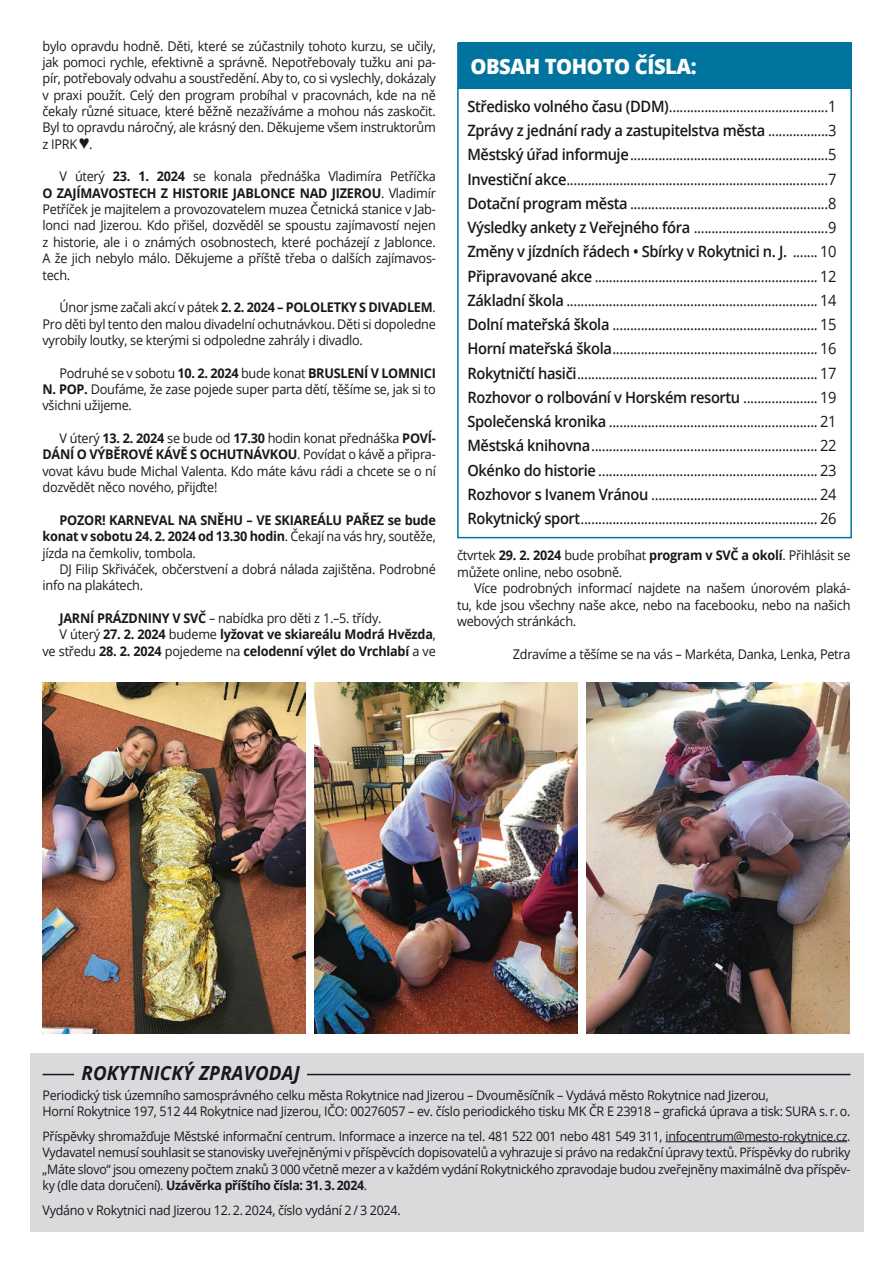
<style>
.page{position:relative;width:893px;height:1263px;background:#fff}
.page>*{position:absolute;margin:0;border:0;box-sizing:border-box;transform-origin:0 0}
.AAA_Neodsazený{font:800 21px "Open Sans";letter-spacing:-.02em;color:#fff;scale:.96 1}
.AAA_Neodsazený-2{font:italic 700 19.5px "Open Sans";letter-spacing:.01em;color:#1a171c;scale:.96 1}
.AAA_Neodsazený-3{font:15.6px "Open Sans";letter-spacing:-.025em;color:#1a171c;scale:.94 1}
.AAA_Neodsazený-4{font:600 15.6px "Open Sans";letter-spacing:-.025em;color:#1a171c;scale:.94 1}
.AAA_Body_Text{font:13.35px/16.4px "Open Sans";letter-spacing:-.02em;color:#1a171c;text-align:justify;scale:.95 1}
.AAA_Body_Text-2{font:700 13.35px/16.4px "Open Sans";letter-spacing:-.02em;color:#1a171c;text-align:justify;scale:.95 1}
.AAA_Neodsazený-5{font:13.2px/16.4px "Open Sans";letter-spacing:-.025em;color:#1a171c;scale:.95 1}
.AAA_Neodsazený-6{font:13.05px/16.4px "Open Sans";letter-spacing:-.025em;color:#1a171c;text-align:justify;scale:.95 1}
.s1{font-family:"Tahoma";font-size:18px}
.s2{font-weight:700}
.s3{font-weight:400}
.s4{font-weight:600}
</style>
<div class="page">
<div style="left:30px;top:1053px;width:833px;height:179px;background:#d9dadb"></div>
<hr style="left:666px;top:1141px;width:181px;height:1px;background:#1a171c">
<hr style="left:43px;top:1074px;width:807px;height:1px;background:#1a171c">
<div style="left:74px;top:1065px;width:233px;height:20px;background:#d9dadb"></div>
<div style="left:458px;top:43px;width:393px;height:46px;background:#00749f"></div>
<div style="left:457px;top:43px;width:395px;height:495px;border:2px solid #00749f"></div>
<img style="left:43px;top:682px;width:263px;height:352px">
<img style="left:314px;top:682px;width:263px;height:352px">
<img style="left:587px;top:682px;width:262px;height:352px">
<p class="AAA_Body_Text" style="left:43px;top:37px;width:416px">bylo opravdu hodně. Děti, které se zúčastnily tohoto kurzu, se učily, jak pomoci rychle, efektivně a správně. Nepotřebovaly tužku ani pa&shy;pír, potřebovaly odvahu a soustředění. Aby to, co si vyslechly, dokázaly v praxi použít. Celý den program probíhal v pracovnách, kde na ně čekaly různé situace, které běžně nezažíváme a mohou nás zaskočit.<br>Byl to opravdu náročný, ale krásný den. Děkujeme všem instruktorům z IPRK <span class="s1">♥</span>.</p>
<p class="AAA_Body_Text" style="left:43px;top:168px;width:416px;text-indent:17px">V úterý <span class="s2">23. 1. 2024</span> se konala přednáška Vladimíra Petříčka <span class="s2">O ZAJÍMAVOSTECH Z HISTORIE JABLONCE NAD JIZEROU</span>. Vladimír Petříček je majitelem a provozovatelem muzea Četnická stanice v Jab&shy;lonci nad Jizerou. Kdo přišel, dozvěděl se spoustu zajímavostí nejen z historie, ale i o známých osobnostech, které pocházejí z Jablonce.<br>A že jich nebylo málo. Děkujeme a příště třeba o dalších zajímavos&shy;tech.</p>
<p class="AAA_Body_Text" style="left:43px;top:299px;width:416px;text-indent:17px">Únor jsme začali akcí v pátek <span class="s2">2. 2. 2024 – POLOLETKY S DIVADLEM</span>.<br>Pro děti byl tento den malou divadelní ochutnávkou. Děti si dopoledne vyrobily loutky, se kterými si odpoledne zahrály i divadlo.</p>
<p class="AAA_Body_Text" style="left:43px;top:364px;width:416px;text-indent:17px">Podruhé se v sobotu <span class="s2">10. 2. 2024</span> bude konat <span class="s2">BRUSLENÍ V LOMNICI N. POP.</span> Doufáme, že zase pojede super parta dětí, těšíme se, jak si to všichni užijeme.</p>
<p class="AAA_Body_Text" style="left:43px;top:430px;width:416px;text-indent:17px">V úterý <span class="s2">13. 2. 2024</span> se bude od <span class="s2">17.30</span> hodin konat přednáška <span class="s2">POVÍ-DÁNÍ O VÝBĚROVÉ KÁVĚ S OCHUTNÁVKOU</span>. Povídat o kávě a připra&shy;vovat kávu bude Michal Valenta. Kdo máte kávu rádi a chcete se o ní dozvědět něco nového, přijďte!</p>
<p class="AAA_Body_Text-2" style="left:43px;top:511px;width:416px;text-indent:17px">POZOR! KARNEVAL NA SNĚHU – VE SKIAREÁLU PAŘEZ se bude konat v sobotu 24. 2. 2024 od 13.30 hodin<span class="s3">. Čekají na vás hry, soutěže, jízda na čemkoliv, tombola.</span></p>
<p class="AAA_Body_Text" style="left:43px;top:560px;width:416px;text-indent:17px">DJ Filip Skřiváček, občerstvení a dobrá nálada zajištěna. Podrobné info na plakátech.</p>
<p class="AAA_Body_Text" style="left:60px;top:609px;width:340px"><span class="s2">JARNÍ PRÁZDNINY V SVČ</span> – nabídka pro děti z 1.–5. třídy.</p>
<p class="AAA_Body_Text-2" style="left:43px;top:626px;width:416px;text-align:right"><span class="s3">V úterý</span> 27. 2. 2024 <span class="s3">budeme</span> lyžovat ve skiareálu Modrá Hvězda<span class="s3">,<br>ve středu</span> 28. 2. 2024 <span class="s3">pojedeme na</span> celodenní výlet do Vrchlabí <span class="s3">a ve</span></p>
<p class="AAA_Neodsazený" style="left:470px;top:50px;width:237px">OBSAH TOHOTO ČÍSLA:</p>
<p class="AAA_Neodsazený-3" style="left:467px;top:96px;width:394px"><span class="s4">Středisko volného času (DDM)</span>.............................................1</p>
<p class="AAA_Neodsazený-4" style="left:467px;top:120px;width:394px">Zprávy z jednání rady a zastupitelstva města <span class="s3">.................3</span></p>
<p class="AAA_Neodsazený-3" style="left:467px;top:144px;width:394px"><span class="s4">Městský úřad informuje</span>........................................................5</p>
<p class="AAA_Neodsazený-3" style="left:467px;top:168px;width:394px"><span class="s4">Investiční akce</span>..........................................................................7</p>
<p class="AAA_Neodsazený-3" style="left:467px;top:193px;width:394px"><span class="s4">Dotační program města</span> ........................................................8</p>
<p class="AAA_Neodsazený-3" style="left:467px;top:217px;width:394px"><span class="s4">Výsledky ankety z Veřejného fóra</span> ......................................9</p>
<p class="AAA_Neodsazený-4" style="left:467px;top:241px;width:394px">Změny v jízdních řádech • Sbírky v Rokytnici n. J. <span class="s3">....... 10</span></p>
<p class="AAA_Neodsazený-3" style="left:467px;top:265px;width:394px"><span class="s4">Připravované akce</span> ............................................................... 12</p>
<p class="AAA_Neodsazený-3" style="left:467px;top:290px;width:394px"><span class="s4">Základní škola</span> ....................................................................... 14</p>
<p class="AAA_Neodsazený-3" style="left:467px;top:314px;width:394px"><span class="s4">Dolní mateřská škola</span> .......................................................... 15</p>
<p class="AAA_Neodsazený-3" style="left:467px;top:338px;width:394px"><span class="s4">Horní mateřská škola</span>.......................................................... 16</p>
<p class="AAA_Neodsazený-3" style="left:467px;top:362px;width:394px"><span class="s4">Rokytničtí hasiči</span>.................................................................... 17</p>
<p class="AAA_Neodsazený-4" style="left:467px;top:387px;width:394px">Rozhovor o rolbování v Horském resortu <span class="s3">..................... 19</span></p>
<p class="AAA_Neodsazený-3" style="left:467px;top:411px;width:394px"><span class="s4">Společenská kronika</span> ........................................................... 21</p>
<p class="AAA_Neodsazený-3" style="left:467px;top:435px;width:394px"><span class="s4">Městská knihovna</span>................................................................ 22</p>
<p class="AAA_Neodsazený-3" style="left:467px;top:459px;width:394px"><span class="s4">Okénko do historie</span> .............................................................. 23</p>
<p class="AAA_Neodsazený-3" style="left:467px;top:484px;width:394px"><span class="s4">Rozhovor s Ivanem Vránou</span> ............................................... 24</p>
<p class="AAA_Neodsazený-3" style="left:467px;top:508px;width:394px"><span class="s4">Rokytnický sport</span>................................................................... 26</p>
<p class="AAA_Body_Text" style="left:457px;top:547px;width:416px">čtvrtek <span class="s2">29. 2. 2024</span> bude probíhat <span class="s2">program v SVČ a okolí</span>. Přihlásit se můžete online, nebo osobně.</p>
<p class="AAA_Body_Text" style="left:457px;top:580px;width:416px;text-indent:17px">Více podrobných informací najdete na našem únorovém plaká&shy;tu, kde jsou všechny naše akce, nebo na facebooku, nebo na našich webových stránkách.</p>
<p class="AAA_Body_Text" style="left:513px;top:645px;width:357px">Zdravíme a těšíme se na vás – Markéta, Danka, Lenka, Petra</p>
<p class="AAA_Neodsazený-2" style="left:81px;top:1059px;width:229px">ROKYTNICKÝ ZPRAVODAJ</p>
<p class="AAA_Neodsazený-5" style="left:43px;top:1086px;width:852px">Periodický tisk územního samosprávného celku města Rokytnice nad Jizerou – Dvouměsíčník – Vydává město Rokytnice nad Jizerou,<br>Horní Rokytnice 197, 512 44 Rokytnice nad Jizerou, IČO: 00276057 – ev. číslo periodického tisku MK ČR E 23918 – grafická úprava a tisk: SURA s. r. o.</p>
<p class="AAA_Neodsazený-6" style="left:43px;top:1127px;width:852px">Příspěvky shromažďuje Městské informační centrum. Informace a inzerce na tel. 481 522 001 nebo 481 549 311, infocentrum@mesto-rokytnice.cz.<br>Vydavatel nemusí souhlasit se stanovisky uveřejněnými v příspěvcích dopisovatelů a vyhrazuje si právo na redakční úpravy textů. Příspěvky do rubriky „Máte slovo“ jsou omezeny počtem znaků 3 000 včetně mezer a v každém vydání Rokytnického zpravodaje budou zveřejněny maximálně dva příspěv&shy;ky (dle data doručení). <span class="s2">Uzávěrka příštího čísla: 31. 3. 2024</span>.</p>
<p class="AAA_Neodsazený-5" style="left:43px;top:1201px;width:378px">Vydáno v Rokytnici nad Jizerou 12. 2. 2024, číslo vydání 2 / 3 2024.</p>
</div>
